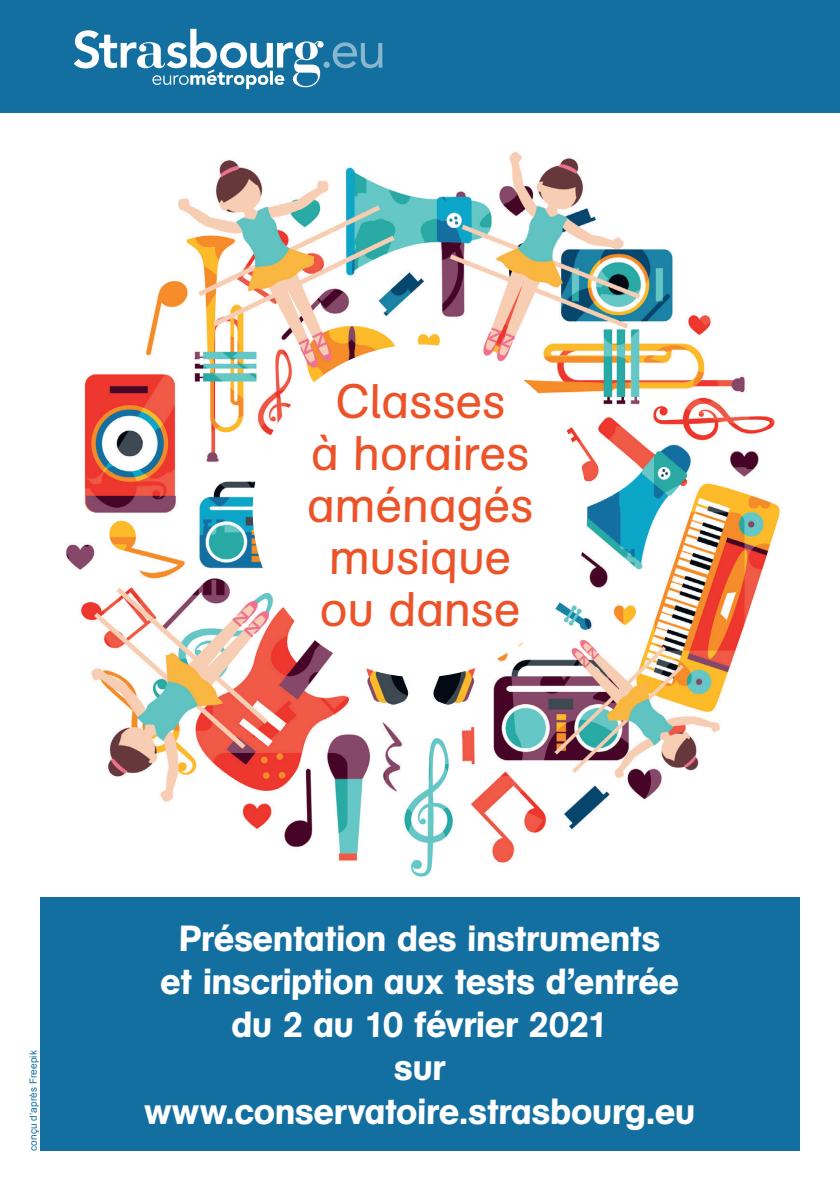
<style>
.page{position:relative;width:840px;height:1191px;background:#fff}
.page>*{position:absolute;margin:0;border:0;box-sizing:border-box;transform-origin:0 0}
.t1{font:48px "AG Schoolbook";color:#ec5329}
.t2{font:500 36px "AG Schoolbook";color:#fff}
.t3{font:10px "Arial";letter-spacing:.02em;color:#146fa1}
</style>
<div class="page">
<img style="left:0;top:112px;width:839px;height:765px">
<div style="left:252px;top:344px;width:335px;height:333px;background:#fff;border-radius:50%"></div>
<div style="left:40px;top:897px;width:759px;height:254px;background:#146fa1"></div>
<div style="left:0;top:0;width:839px;height:112px;background:#146fa1"></div>
<svg style="left:74px;top:29px;width:308px;height:60px"></svg>
<p class="t1" style="left:334px;top:374px;width:173px">Classes</p>
<p class="t1" style="left:310px;top:426px;width:221px">à horaires</p>
<p class="t1" style="left:306px;top:478px;width:229px">aménagés</p>
<p class="t1" style="left:328px;top:530px;width:185px">musique</p>
<p class="t1" style="left:319px;top:582px;width:203px">ou danse</p>
<p class="t3" style="left:27px;top:1151px;width:103px;rotate:-90deg">conçu d’après Freepik</p>
<p class="t2" style="left:179px;top:916px;width:483px">Présentation des instruments</p>
<p class="t2" style="left:160px;top:959px;width:520px">et inscription aux tests d’entrée</p>
<p class="t2" style="left:231px;top:1002px;width:379px">du 2 au 10 février 2021</p>
<p class="t2" style="left:393px;top:1046px;width:53px">sur</p>
<p class="t2" style="left:144px;top:1089px;width:553px">www.conservatoire.strasbourg.eu</p>
</div>
